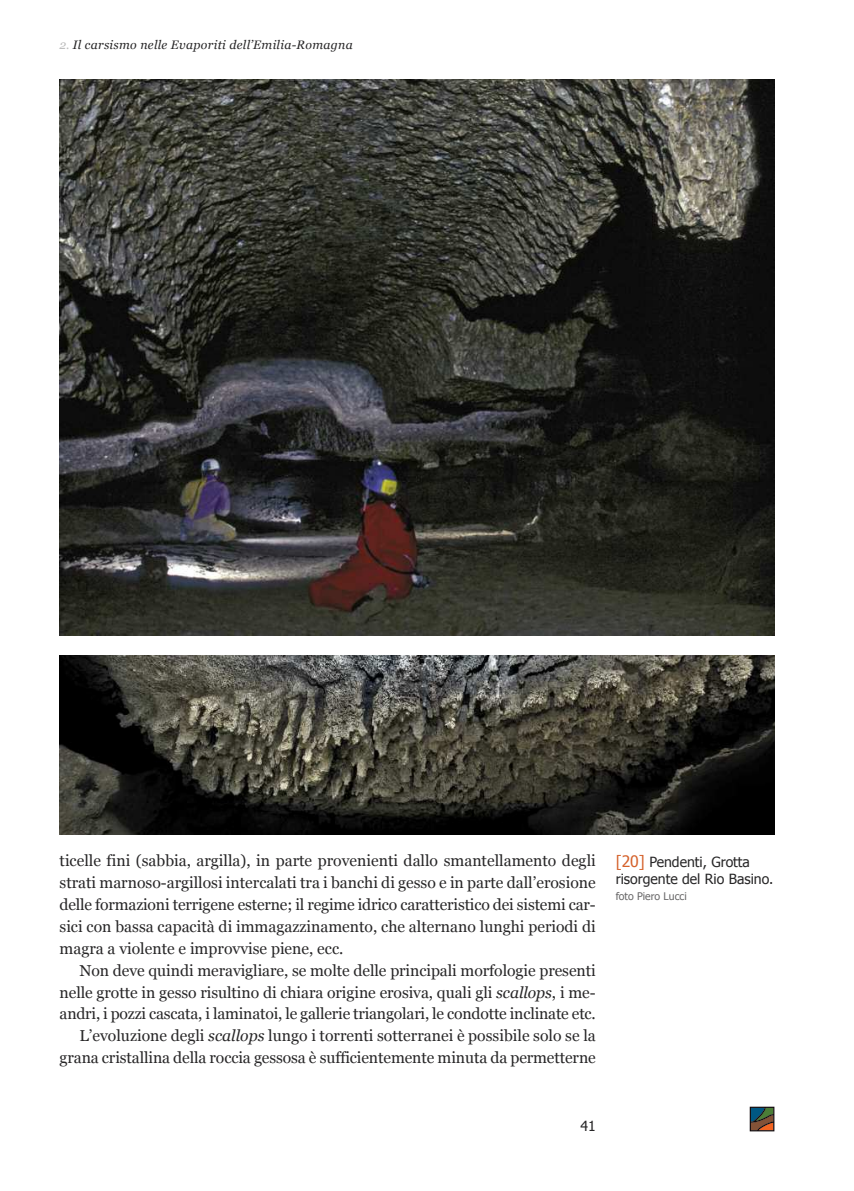
<style>
.page{position:relative;width:854px;height:1191px;background:#fff}
.page>*{position:absolute;margin:0;border:0;box-sizing:border-box;transform-origin:0 0}
.t1{font:15.75px "Georgia";letter-spacing:-.005em;color:#272627}
.t2{font:14px/17.5px "Tahoma";color:#272627}
.t3{font:italic 12.25px "Georgia";letter-spacing:.025em;color:#272627}
.t4{font:10.5px "Tahoma";color:#686768}
.s1{color:#bebebe}
.s2{font-style:italic}
.s3{font-size:15.75px;color:#d5622c}
</style>
<div class="page">
<svg style="left:749px;top:1106px;width:25px;height:25px"></svg>
<img style="left:60px;top:79px;width:714px;height:556px">
<img style="left:60px;top:655px;width:714px;height:179px">
<p class="t3" style="left:60px;top:38px;width:294px"><span class="s1">2.</span> Il carsismo nelle Evaporiti dell’Emilia-Romagna</p>
<p class="t1" style="left:60px;top:851px;width:537px">ticelle fini (sabbia, argilla), in parte provenienti dallo smantellamento degli</p>
<p class="t1" style="left:60px;top:873px;width:537px">strati marnoso-argillosi intercalati tra i banchi di gesso e in parte dall’erosione</p>
<p class="t1" style="left:60px;top:895px;width:537px">delle formazioni terrigene esterne; il regime idrico caratteristico dei sistemi car-</p>
<p class="t1" style="left:60px;top:917px;width:537px">sici con bassa capacità di immagazzinamento, che alternano lunghi periodi di</p>
<p class="t1" style="left:60px;top:939px;width:285px">magra a violente e improvvise piene, ecc.</p>
<p class="t1" style="left:79px;top:961px;width:517px">Non deve quindi meravigliare, se molte delle principali morfologie presenti</p>
<p class="t1" style="left:60px;top:983px;width:537px">nelle grotte in gesso risultino di chiara origine erosiva, quali gli <span class="s2">scallops</span>, i me-</p>
<p class="t1" style="left:60px;top:1005px;width:537px">andri, i pozzi cascata, i laminatoi, le gallerie triangolari, le condotte inclinate etc.</p>
<p class="t1" style="left:79px;top:1026px;width:517px">L’evoluzione degli <span class="s2">scallops</span> lungo i torrenti sotterranei è possibile solo se la</p>
<p class="t1" style="left:60px;top:1048px;width:537px">grana cristallina della roccia gessosa è sufficientemente minuta da permetterne</p>
<p class="t2" style="left:615px;top:852px;width:159px"><span class="s3">[20]</span> Pendenti, Grotta risorgente del Rio Basino.</p>
<p class="t4" style="left:615px;top:889px;width:73px">foto Piero Lucci</p>
<p class="t2" style="left:580px;top:1116px;width:17px">41</p>
</div>
